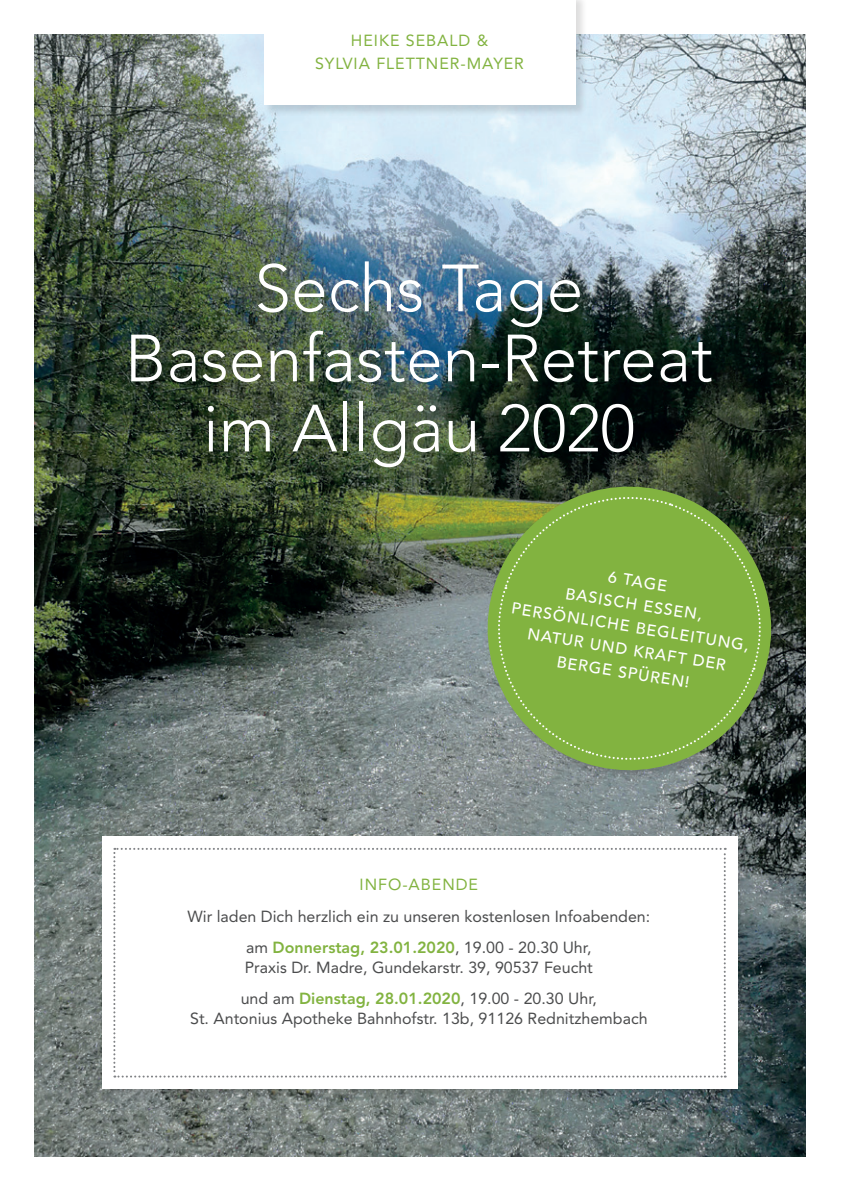
<style>
.page{position:relative;width:842px;height:1191px;background:#fff}
.page>*{position:absolute;margin:0;border:0;box-sizing:border-box;transform-origin:0 0}
.t1{font:300 66px/70px "Avenir";color:#fff;text-align:center}
.t2{font:16px/31.4px "Avenir";color:#4b4c4d;text-align:center}
.t3{font:500 16px/23px "Avenir";color:#fff;text-align:center}
.t4{font:16px/23px "Avenir";letter-spacing:.06em;color:#82b340;text-align:center}
.s1{font-weight:800;color:#82b340}
</style>
<div class="page">
<img style="left:34px;top:34px;width:771px;height:1123px">
<div style="left:263px;top:0;width:324px;height:117px;background:#231f20;opacity:.15"></div>
<div style="left:264px;top:0;width:311px;height:105px;background:#fff"></div>
<div style="left:102px;top:836px;width:647px;height:264px;background:#231f20;opacity:.15"></div>
<div style="left:102px;top:836px;width:635px;height:253px;background:#fff"></div>
<svg style="left:113px;top:848px;width:613px;height:229px"></svg>
<svg style="left:470px;top:469px;width:318px;height:318px;background:#576158"></svg>
<svg style="left:485px;top:483px;width:289px;height:290px;background:#789f46"></svg>
<p class="t4" style="left:315px;top:29px;width:210px">HEIKE SEBALD &amp;<br>SYLVIA FLETTNER-MAYER</p>
<h1 class="t1" style="left:125px;top:254px;width:590px">Sechs Tage<br>Basenfasten-Retreat im Allgäu 2020</h1>
<p class="t3" style="left:521px;top:550px;width:242px;rotate:9deg">6 TAGE<br>BASISCH ESSEN,<br>PERSÖNLICHE BEGLEITUNG,<br>NATUR UND KRAFT DER<br>BERGE SPÜREN!</p>
<p class="t4" style="left:360px;top:873px;width:120px">INFO-ABENDE</p>
<p class="t2" style="left:187px;top:900px;width:464px">Wir laden Dich herzlich ein zu unseren kostenlosen Infoabenden: am <span class="s1">Donnerstag, 23.01.2020</span>, 19.00 - 20.30 Uhr,</p>
<p class="t2" style="left:241px;top:952px;width:358px;text-align:left">Praxis Dr. Madre, Gundekarstr. 39, 90537 Feucht und am <span class="s1">Dienstag, 28.01.2020</span>, 19.00 - 20.30 Uhr,</p>
<p class="t2" style="left:190px;top:1003px;width:459px">St. Antonius Apotheke Bahnhofstr. 13b, 91126 Rednitzhembach</p>
</div>
